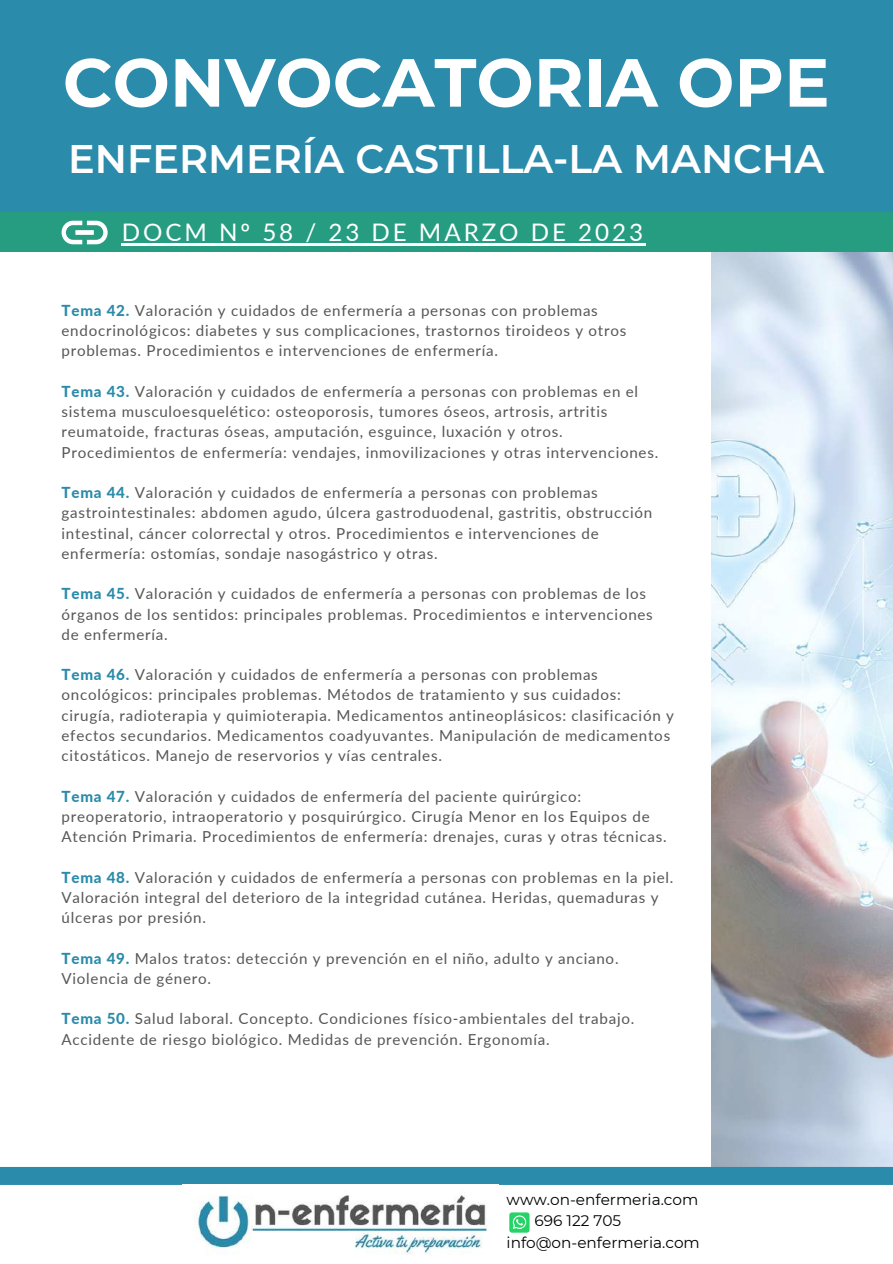
<style>
.page{position:relative;width:893px;height:1264px;background:#fff}
.page>*{position:absolute;margin:0;border:0;box-sizing:border-box;transform-origin:0 0}
.t1{font:700 67.8px "Montserrat";color:#fff}
.t2{font:600 39.75px "Montserrat";color:#fff}
.t3{font:24.15px "Lato";letter-spacing:.12em;color:#fff}
.t4{font:700 21.15px "PT Sans";letter-spacing:.1em;color:#fff}
.t5{font:15.3px "Montserrat";color:#000}
.t6{font:15.15px/20.2px "Lato";letter-spacing:.05em;color:#585555}
.s1{font-weight:800;color:#2b8baa}
</style>
<div class="page">
<img style="left:711px;top:252px;width:181px;height:914px">
<div style="left:0;top:0;width:892px;height:232px;background:#2b8baa"></div>
<div style="left:0;top:212px;width:892px;height:40px;background:#269d81"></div>
<div style="left:0;top:1166px;width:892px;height:18px;background:#2b8baa"></div>
<img style="left:194px;top:1195px;width:294px;height:60px">
<div style="left:509px;top:1212px;width:20px;height:20px;background:#25d366;border-radius:3px"></div>
<svg style="left:512px;top:1215px;width:14px;height:13px"></svg>
<hr style="left:122px;top:243px;width:524px;height:3px;background:#fff">
<svg style="left:62px;top:221px;width:46px;height:23px"></svg>
<h1 class="t1" style="left:63px;top:41px;width:768px">CONVOCATORIA OPE</h1>
<h2 class="t2" style="left:68px;top:134px;width:757px">ENFERMERÍA CASTILLA-LA MANCHA</h2>
<h3 class="t4" style="left:74px;top:133px;width:279px">ALEVINES A LA PARRILLA</h3>
<h3 class="t3" style="left:122px;top:217px;width:523px">DOCM Nº 58 / 23 DE MARZO DE 2023</h3>
<p class="t6" style="left:62px;top:300px;width:566px"><span class="s1">Tema 42.</span> Valoración y cuidados de enfermería a personas con problemas endocrinológicos: diabetes y sus complicaciones, trastornos tiroideos y otros problemas. Procedimientos e intervenciones de enfermería.</p>
<p class="t6" style="left:62px;top:381px;width:598px"><span class="s1">Tema 43.</span> Valoración y cuidados de enfermería a personas con problemas en el sistema musculoesquelético: osteoporosis, tumores óseos, artrosis, artritis reumatoide, fracturas óseas, amputación, esguince, luxación y otros.<br>Procedimientos de enfermería: vendajes, inmovilizaciones y otras intervenciones.</p>
<p class="t6" style="left:62px;top:482px;width:592px"><span class="s1">Tema 44.</span> Valoración y cuidados de enfermería a personas con problemas gastrointestinales: abdomen agudo, úlcera gastroduodenal, gastritis, obstrucción intestinal, cáncer colorrectal y otros. Procedimientos e intervenciones de enfermería: ostomías, sondaje nasogástrico y otras.</p>
<p class="t6" style="left:62px;top:583px;width:592px"><span class="s1">Tema 45.</span> Valoración y cuidados de enfermería a personas con problemas de los órganos de los sentidos: principales problemas. Procedimientos e intervenciones de enfermería.</p>
<p class="t6" style="left:62px;top:664px;width:614px"><span class="s1">Tema 46.</span> Valoración y cuidados de enfermería a personas con problemas oncológicos: principales problemas. Métodos de tratamiento y sus cuidados: cirugía, radioterapia y quimioterapia. Medicamentos antineoplásicos: clasificación y efectos secundarios. Medicamentos coadyuvantes. Manipulación de medicamentos citostáticos. Manejo de reservorios y vías centrales.</p>
<p class="t6" style="left:62px;top:785px;width:606px"><span class="s1">Tema 47.</span> Valoración y cuidados de enfermería del paciente quirúrgico: preoperatorio, intraoperatorio y posquirúrgico. Cirugía Menor en los Equipos de<br>Atención Primaria. Procedimientos de enfermería: drenajes, curas y otras técnicas.</p>
<p class="t6" style="left:62px;top:866px;width:613px"><span class="s1">Tema 48.</span> Valoración y cuidados de enfermería a personas con problemas en la piel.<br>Valoración integral del deterioro de la integridad cutánea. Heridas, quemaduras y úlceras por presión.</p>
<p class="t6" style="left:62px;top:947px;width:558px"><span class="s1">Tema 49.</span> Malos tratos: detección y prevención en el niño, adulto y anciano.<br>Violencia de género.</p>
<p class="t6" style="left:62px;top:1008px;width:574px"><span class="s1">Tema 50.</span> Salud laboral. Concepto. Condiciones físico-ambientales del trabajo.<br>Accidente de riesgo biológico. Medidas de prevención. Ergonomía.</p>
<p class="t5" style="left:506px;top:1189px;width:193px">www.on-enfermeria.com</p>
<p class="t5" style="left:534px;top:1211px;width:88px">696 122 705</p>
<p class="t5" style="left:506px;top:1232px;width:195px">info@on-enfermeria.com</p>
</div>
